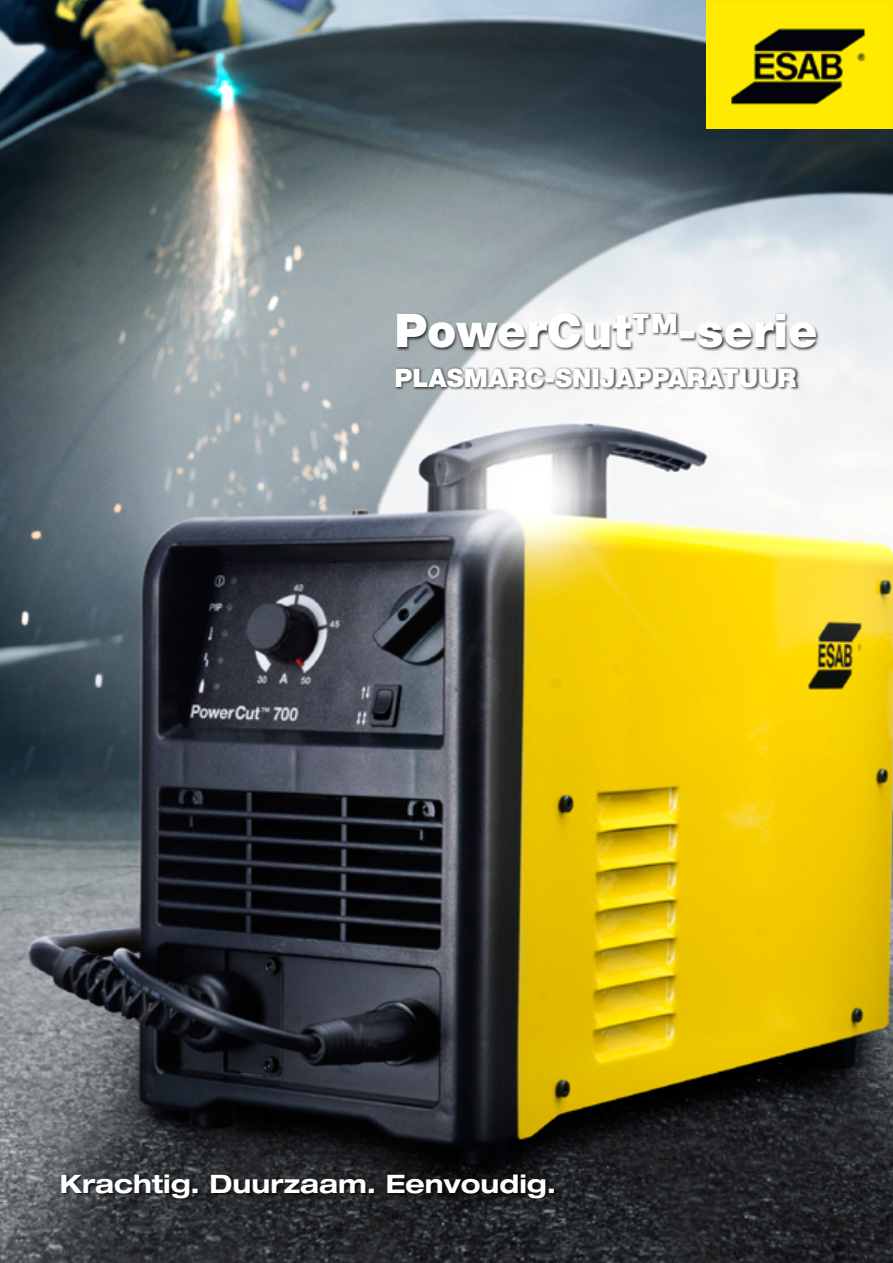
<style>
.page{position:relative;width:893px;height:1263px;background:#fff}
.page>*{position:absolute;margin:0;border:0;box-sizing:border-box;transform-origin:0 0}
.t1{font:900 46.5px "Helvetica Neue LT Std";color:#fff}
.t2{font:700 expanded 25.5px "Helvetica Neue LT Std";color:#fff}
.t3{font:900 25.5px "Helvetica Neue LT Std";color:#fff}
</style>
<div class="page">
<img style="left:0;top:0;width:893px;height:1263px">
<div style="left:706px;top:0;width:187px;height:129px;background:#ffe600"></div>
<img style="left:731px;top:27px;width:135px;height:78px">
<div style="left:62px;top:1174px;width:496px;height:27px;background:#000;opacity:.75"></div>
<div style="left:396px;top:312px;width:423px;height:79px;background:#000;opacity:.75"></div>
<h1 class="t1" style="left:394px;top:303px;width:424px">PowerCut™-serie</h1>
<p class="t3" style="left:394px;top:362px;width:404px">PLASMARC-SNIJAPPARATUUR</p>
<p class="t2" style="left:60px;top:1168px;width:498px">Krachtig. Duurzaam. Eenvoudig.</p>
</div>
